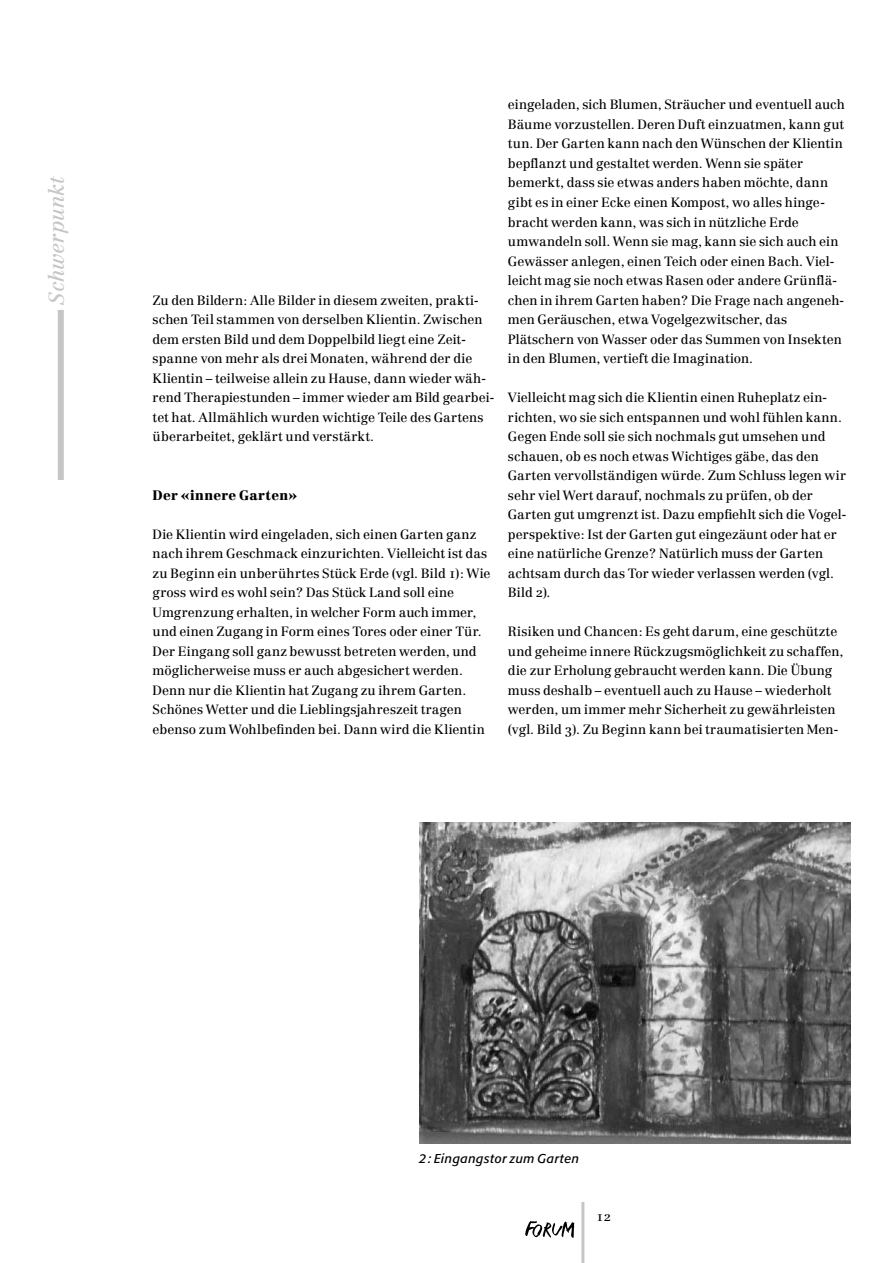
<style>
.page{position:relative;width:893px;height:1263px;background:#fff}
.page>*{position:absolute;margin:0;border:0;box-sizing:border-box;transform-origin:0 0}
.t1{font:italic 21px "Centennial LT Std";letter-spacing:-.005em;color:#c5c6c6}
.t2{font:900 13.5px "Centennial LT Std";letter-spacing:.02em;color:#000}
.t3{font:13.2px/19.5px "Centennial LT Std";color:#000}
.t4{font:italic 12.75px "Formata";letter-spacing:.035em;color:#000}
</style>
<div class="page">
<hr style="left:581px;top:1202px;width:3px;height:61px;background:#c5c6c6">
<div style="left:58px;top:310px;width:6px;height:170px;background:#c5c6c6"></div>
<svg style="left:525px;top:1221px;width:49px;height:17px"></svg>
<img style="left:419px;top:822px;width:431px;height:321px">
<h1 class="t1" style="left:44px;top:304px;width:130px;rotate:-90deg">Schwerpunkt</h1>
<p class="t3" style="left:153px;top:290px;width:343px">Zu den Bildern: Alle Bilder in diesem zweiten, prakti&shy;schen Teil stammen von derselben Klientin. Zwischen dem ersten Bild und dem Doppelbild liegt eine Zeit&shy;spanne von mehr als drei Monaten, während der die Klientin – teilweise allein zu Hause, dann wieder wäh&shy;rend Therapiestunden – immer wieder am Bild gearbei&shy;tet hat. Allmählich wurden wichtige Teile des Gartens überarbeitet, geklärt und verstärkt.</p>
<p class="t2" style="left:153px;top:486px;width:146px">Der «innere Garten»</p>
<p class="t3" style="left:153px;top:524px;width:339px">Die Klientin wird eingeladen, sich einen Garten ganz nach ihrem Geschmack einzurichten. Vielleicht ist das zu Beginn ein unberührtes Stück Erde (vgl. Bild 1): Wie gross wird es wohl sein? Das Stück Land soll eine Umgrenzung erhalten, in welcher Form auch immer, und einen Zugang in Form eines Tores oder einer Tür.<br>Der Eingang soll ganz bewusst betreten werden, und möglicherweise muss er auch abgesichert werden.<br>Denn nur die Klientin hat Zugang zu ihrem Garten.<br>Schönes Wetter und die Lieblingsjahreszeit tragen ebenso zum Wohlbefinden bei. Dann wird die Klientin</p>
<p class="t3" style="left:508px;top:95px;width:338px">eingeladen, sich Blumen, Sträucher und eventuell auch Bäume vorzustellen. Deren Duft einzuatmen, kann gut tun. Der Garten kann nach den Wünschen der Klientin bepflanzt und gestaltet werden. Wenn sie später bemerkt, dass sie etwas anders haben möchte, dann gibt es in einer Ecke einen Kompost, wo alles hinge&shy;bracht werden kann, was sich in nützliche Erde umwandeln soll. Wenn sie mag, kann sie sich auch ein Gewässer anlegen, einen Teich oder einen Bach. Viel&shy;leicht mag sie noch etwas Rasen oder andere Grünflä&shy;chen in ihrem Garten haben? Die Frage nach angeneh&shy;men Geräuschen, etwa Vogelgezwitscher, das Plätschern von Wasser oder das Summen von Insekten in den Blumen, vertieft die Imagination.</p>
<p class="t3" style="left:508px;top:388px;width:340px">Vielleicht mag sich die Klientin einen Ruheplatz ein&shy;richten, wo sie sich entspannen und wohl fühlen kann.<br>Gegen Ende soll sie sich nochmals gut umsehen und schauen, ob es noch etwas Wichtiges gäbe, das den Garten vervollständigen würde. Zum Schluss legen wir sehr viel Wert darauf, nochmals zu prüfen, ob der Garten gut umgrenzt ist. Dazu empfiehlt sich die Vogel&shy;perspektive: Ist der Garten gut eingezäunt oder hat er eine natürliche Grenze? Natürlich muss der Garten achtsam durch das Tor wieder verlassen werden (vgl.<br>Bild 2).</p>
<p class="t3" style="left:508px;top:622px;width:337px">Risiken und Chancen: Es geht darum, eine geschützte und geheime innere Rückzugsmöglichkeit zu schaffen, die zur Erholung gebraucht werden kann. Die Übung muss deshalb – eventuell auch zu Hause – wiederholt werden, um immer mehr Sicherheit zu gewährleisten (vgl. Bild 3). Zu Beginn kann bei traumatisierten Men-</p>
<p class="t4" style="left:419px;top:1150px;width:162px">2: Eingangstor zum Garten</p>
<p class="t3" style="left:596px;top:1207px;width:16px">12</p>
</div>
